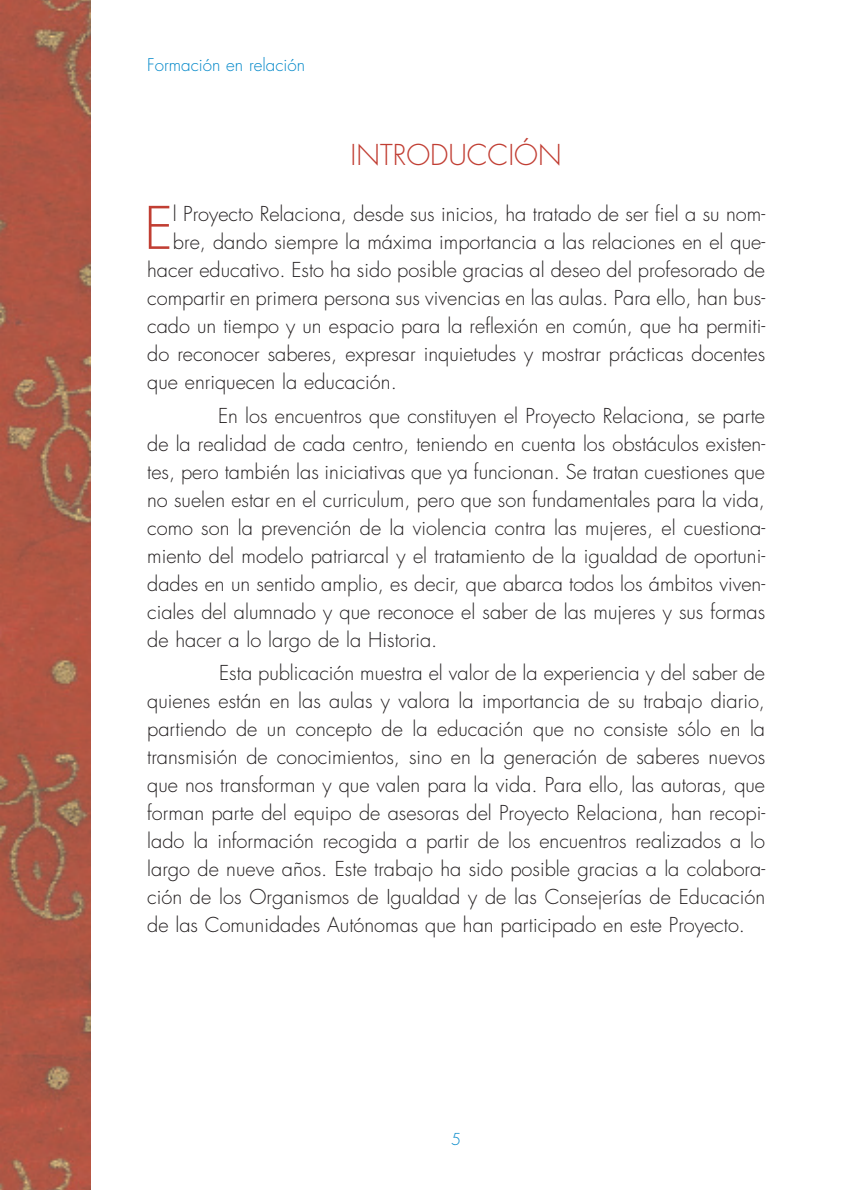
<style>
.page{position:relative;width:850px;height:1190px;background:#fff}
.page>*{position:absolute;margin:0;border:0;box-sizing:border-box;transform-origin:0 0}
.t1{font:300 57.2px "Futura";color:#c13e33}
.t2{font:300 28px "Futura";color:#c13e33}
.t3{font:300 20px/28px "Futura";color:#231f20;text-align:justify}
.t4{font:300 17px "Futura";color:#0388c9}
.t5{font:300 16px "Futura";color:#0388c9}
</style>
<div class="page">
<img style="left:0;top:0;width:91px;height:1190px">
<p class="t4" style="left:147px;top:57px;width:159px">Formación en relación</p>
<h2 class="t2" style="left:351px;top:141px;width:213px">INTRODUCCIÓN</h2>
<h1 class="t1" style="left:144px;top:202px;width:30px">E</h1>
<p class="t3" style="left:173px;top:201px;width:594px">l Proyecto Relaciona, desde sus inicios, ha tratado de ser fiel a su nom-</p>
<p class="t3" style="left:173px;top:229px;width:594px">bre, dando siempre la máxima importancia a las relaciones en el que-</p>
<p class="t3" style="left:147px;top:257px;width:620px">hacer educativo. Esto ha sido posible gracias al deseo del profesorado de</p>
<p class="t3" style="left:147px;top:285px;width:619px">compartir en primera persona sus vivencias en las aulas. Para ello, han bus-</p>
<p class="t3" style="left:147px;top:313px;width:620px">cado un tiempo y un espacio para la reflexión en común, que ha permiti-</p>
<p class="t3" style="left:147px;top:341px;width:620px">do reconocer saberes, expresar inquietudes y mostrar prácticas docentes</p>
<p class="t3" style="left:147px;top:369px;width:251px">que enriquecen la educación.</p>
<p class="t3" style="left:147px;top:403px;width:620px;text-indent:71px">En los encuentros que constituyen el Proyecto Relaciona, se parte de la realidad de cada centro, teniendo en cuenta los obstáculos existen&shy;tes, pero también las iniciativas que ya funcionan. Se tratan cuestiones que no suelen estar en el curriculum, pero que son fundamentales para la vida, como son la prevención de la violencia contra las mujeres, el cuestiona&shy;miento del modelo patriarcal y el tratamiento de la igualdad de oportuni&shy;dades en un sentido amplio, es decir, que abarca todos los ámbitos viven&shy;ciales del alumnado y que reconoce el saber de las mujeres y sus formas de hacer a lo largo de la Historia.</p>
<p class="t3" style="left:147px;top:661px;width:620px;text-indent:72px">Esta publicación muestra el valor de la experiencia y del saber de quienes están en las aulas y valora la importancia de su trabajo diario, partiendo de un concepto de la educación que no consiste sólo en la transmisión de conocimientos, sino en la generación de saberes nuevos que nos transforman y que valen para la vida. Para ello, las autoras, que forman parte del equipo de asesoras del Proyecto Relaciona, han recopi&shy;lado la información recogida a partir de los encuentros realizados a lo largo de nueve años. Este trabajo ha sido posible gracias a la colabora&shy;ción de los Organismos de Igualdad y de las Consejerías de Educación de las Comunidades Autónomas que han participado en este Proyecto.</p>
<p class="t5" style="left:451px;top:1132px;width:11px">5</p>
</div>
